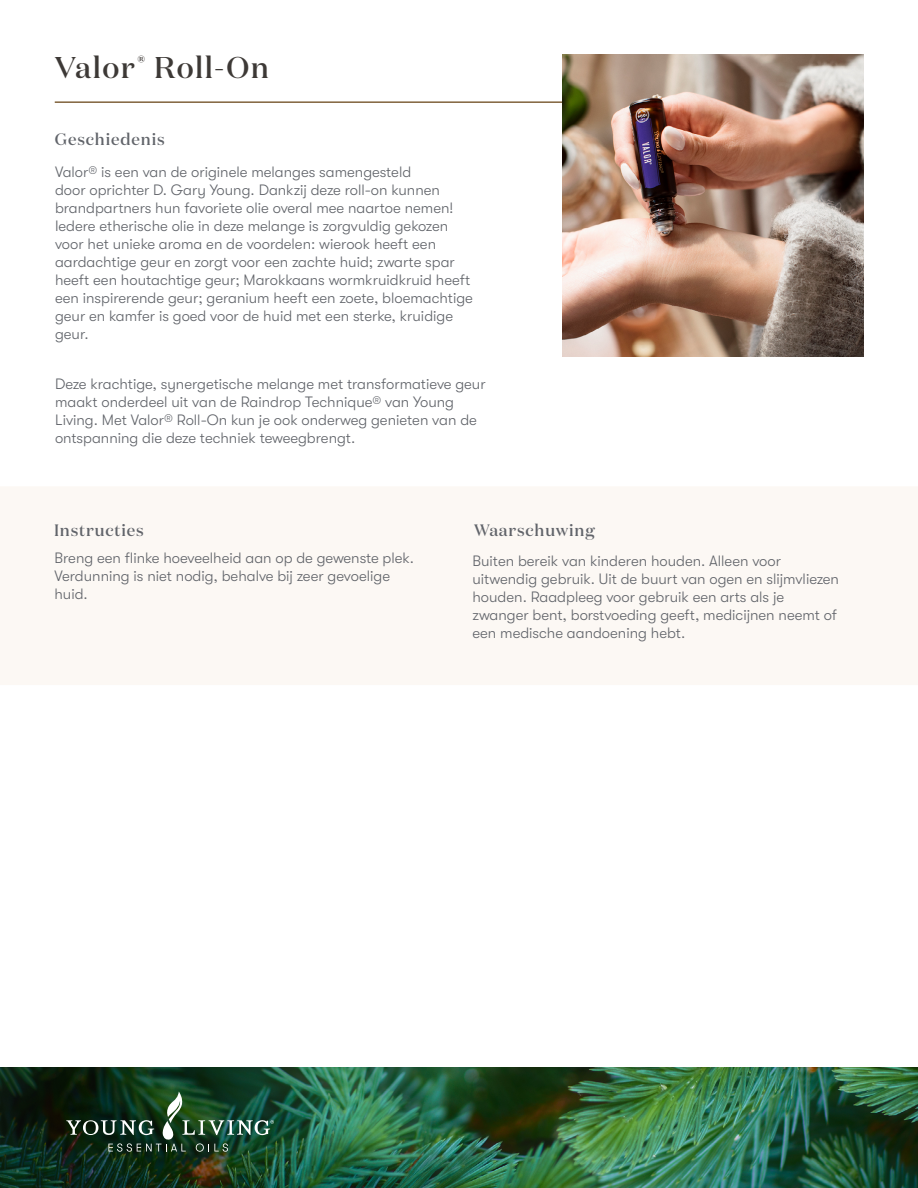
<style>
.page{position:relative;width:918px;height:1188px;background:#fff}
.page>*{position:absolute;margin:0;border:0;box-sizing:border-box;transform-origin:0 0}
.t1{font:500 30px "Domaine Display";letter-spacing:.05em;color:#3d3936}
.t2{font:500 16.5px "Domaine Display";letter-spacing:.05em;color:#61646a}
.t3{font:300 15px/18px "GT Walsheim Pro";color:#61646a}
</style>
<div class="page">
<div style="left:0;top:487px;width:918px;height:198px;background:#fcf8f4"></div>
<img style="left:0;top:1067px;width:918px;height:121px">
<img style="left:66px;top:1092px;width:208px;height:60px">
<hr style="left:55px;top:101px;width:544px;height:2px;background:#80623b">
<img style="left:562px;top:55px;width:302px;height:301px">
<h1 class="t1" style="left:55px;top:49px;width:216px">Valor<sup>®</sup> Roll-On</h1>
<p class="t2" style="left:55px;top:128px;width:111px">Geschiedenis</p>
<p class="t3" style="left:55px;top:163px;width:419px">Valor® is een van de originele melanges samengesteld<br>door oprichter D. Gary Young. Dankzij deze roll-on kunnen brandpartners hun favoriete olie overal mee naartoe nemen!<br>Iedere etherische olie in deze melange is zorgvuldig gekozen voor het unieke aroma en de voordelen: wierook heeft een aardachtige geur en zorgt voor een zachte huid; zwarte spar heeft een houtachtige geur; Marokkaans wormkruidkruid heeft een inspirerende geur; geranium heeft een zoete, bloemachtige geur en kamfer is goed voor de huid met een sterke, kruidige geur.</p>
<p class="t3" style="left:55px;top:375px;width:432px">Deze krachtige, synergetische melange met transformatieve geur maakt onderdeel uit van de Raindrop Technique® van Young Living. Met Valor® Roll-On kun je ook onderweg genieten van de ontspanning die deze techniek teweegbrengt.</p>
<p class="t2" style="left:54px;top:520px;width:91px">Instructies</p>
<p class="t2" style="left:474px;top:520px;width:122px">Waarschuwing</p>
<p class="t3" style="left:54px;top:549px;width:361px">Breng een flinke hoeveelheid aan op de gewenste plek.<br>Verdunning is niet nodig, behalve bij zeer gevoelige huid.</p>
<p class="t3" style="left:473px;top:552px;width:368px">Buiten bereik van kinderen houden. Alleen voor uitwendig gebruik. Uit de buurt van ogen en slijmvliezen houden. Raadpleeg voor gebruik een arts als je zwanger bent, borstvoeding geeft, medicijnen neemt of een medische aandoening hebt.</p>
</div>
